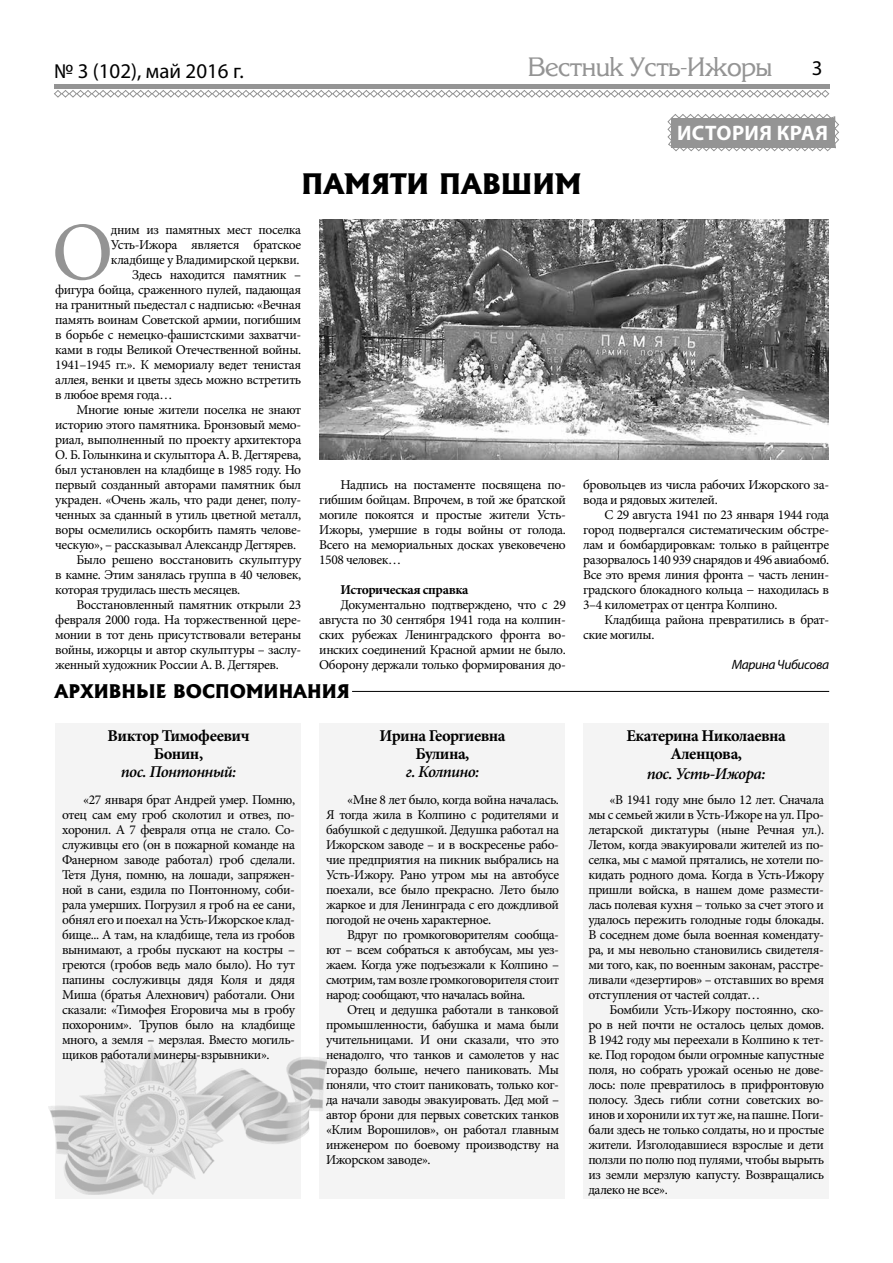
<style>
.page{position:relative;width:893px;height:1263px;background:#fff}
.page>*{position:absolute;margin:0;border:0;box-sizing:border-box;transform-origin:0 0}
.t1{font:82.8px "Minion Pro";color:#949494}
.t2{font:27px "Karelia";color:#949494}
.t3{font:800 27px "Albertus";color:#000}
.t4{font:21px "Myriad Pro";color:#000}
.t5{font:700 21px "Myriad Pro";letter-spacing:.02em;color:#fff}
.t6{font:800 18px "Albertus";color:#000}
.t7{font:700 16.5px/18px "Minion Pro";letter-spacing:-.03em;color:#000;text-align:center}
.t8{font:italic 600 16.5px "Minion Pro";letter-spacing:-.035em;color:#000}
.t9{font:13.5px/15px "Minion Pro";letter-spacing:-.03em;color:#000;text-align:justify}
.t10{font:700 13.5px "Minion Pro";letter-spacing:-.03em;color:#000}
.t11{font:italic 13.5px "Myriad Pro";letter-spacing:-.03em;color:#000}
</style>
<div class="page">
<hr style="left:54px;top:85px;width:775px;height:4px;background:#949494">
<svg style="left:54px;top:90px;width:776px;height:8px"></svg>
<img style="left:48px;top:1043px;width:272px;height:151px">
<svg style="left:55px;top:723px;width:245px;height:475px;fill:#f4f4f4"></svg>
<div style="left:320px;top:723px;width:245px;height:475px;background:#f4f4f4"></div>
<div style="left:583px;top:723px;width:245px;height:475px;background:#f4f4f4"></div>
<svg style="left:667px;top:114px;width:172px;height:38px;background:#a6a6a6"></svg>
<img style="left:319px;top:219px;width:509px;height:240px">
<hr style="left:352px;top:691px;width:477px;height:1px;background:#000">
<h3 class="t4" style="left:54px;top:58px;width:191px">№ 3 (102), май 2016 г.</h3>
<h2 class="t2" style="left:528px;top:53px;width:246px">Вестник Усть-Ижоры</h2>
<h3 class="t4" style="left:812px;top:55px;width:12px">3</h3>
<h2 class="t3" style="left:302px;top:167px;width:282px">ПАМЯТИ ПАВШИМ</h2>
<h3 class="t5" style="left:677px;top:119px;width:152px">ИСТОРИЯ КРАЯ</h3>
<h1 class="t1" style="left:52px;top:197px;width:63px">О</h1>
<p class="t9" style="left:111px;top:222px;width:192px">дним из памятных мест поселка</p>
<p class="t9" style="left:111px;top:237px;width:192px">Усть-Ижора является братское</p>
<p class="t9" style="left:111px;top:252px;width:190px">кладбище у Владимирской церкви.</p>
<p class="t9" style="left:132px;top:267px;width:171px">Здесь находится памятник –</p>
<p class="t9" style="left:55px;top:282px;width:247px">фигура бойца, сраженного пулей, падающая</p>
<p class="t9" style="left:55px;top:297px;width:247px">на гранитный пьедестал с надписью: «Вечная</p>
<p class="t9" style="left:55px;top:312px;width:247px">память воинам Советской армии, погибшим</p>
<p class="t9" style="left:55px;top:327px;width:247px">в борьбе с немецко-фашистскими захватчи-</p>
<p class="t9" style="left:55px;top:342px;width:247px">ками в годы Великой Отечественной войны.</p>
<p class="t9" style="left:55px;top:357px;width:247px">1941–1945 гг.». К мемориалу ведет тенистая</p>
<p class="t9" style="left:55px;top:372px;width:247px">аллея, венки и цветы здесь можно встретить</p>
<p class="t9" style="left:55px;top:387px;width:119px">в любое время года…</p>
<p class="t9" style="left:77px;top:402px;width:226px">Многие юные жители поселка не знают</p>
<p class="t9" style="left:55px;top:417px;width:247px">историю этого памятника. Бронзовый мемо-</p>
<p class="t9" style="left:55px;top:432px;width:247px">риал, выполненный по проекту архитектора</p>
<p class="t9" style="left:55px;top:447px;width:247px">О. Б. Голынкина и скульптора А. В. Дегтярева,</p>
<p class="t9" style="left:55px;top:462px;width:247px">был установлен на кладбище в 1985 году. Но</p>
<p class="t9" style="left:55px;top:477px;width:247px">первый созданный авторами памятник был</p>
<p class="t9" style="left:55px;top:492px;width:247px">украден. «Очень жаль, что ради денег, полу-</p>
<p class="t9" style="left:55px;top:507px;width:247px">ченных за сданный в утиль цветной металл,</p>
<p class="t9" style="left:55px;top:522px;width:247px">воры осмелились оскорбить память челове-</p>
<p class="t9" style="left:55px;top:537px;width:242px">ческую», – рассказывал Александр Дегтярев.</p>
<p class="t9" style="left:77px;top:552px;width:226px">Было решено восстановить скульптуру</p>
<p class="t9" style="left:55px;top:567px;width:247px">в камне. Этим занялась группа в 40 человек,</p>
<p class="t9" style="left:55px;top:582px;width:187px">которая трудилась шесть месяцев.</p>
<p class="t9" style="left:77px;top:597px;width:226px">Восстановленный памятник открыли 23</p>
<p class="t9" style="left:55px;top:612px;width:247px">февраля 2000 года. На торжественной цере-</p>
<p class="t9" style="left:55px;top:627px;width:247px">монии в тот день присутствовали ветераны</p>
<p class="t9" style="left:55px;top:642px;width:247px">войны, ижорцы и автор скульптуры – заслу-</p>
<p class="t9" style="left:55px;top:657px;width:225px">женный художник России А. В. Дегтярев.</p>
<p class="t9" style="left:319px;top:477px;width:248px;text-indent:21px">Надпись на постаменте посвящена по&shy;гибшим бойцам. Впрочем, в той же братской могиле покоятся и простые жители Усть-Ижоры, умершие в годы войны от голода.<br>Всего на мемориальных досках увековечено 1508 человек…</p>
<p class="t10" style="left:340px;top:580px;width:129px">Историческая справка</p>
<p class="t9" style="left:319px;top:597px;width:248px;text-indent:21px">Документально подтверждено, что с 29 августа по 30 сентября 1941 года на колпин&shy;ских рубежах Ленинградского фронта во&shy;инских соединений Красной армии не было.<br>Оборону держали только формирования до-</p>
<h3 class="t6" style="left:55px;top:680px;width:296px">АРХИВНЫЕ ВОСПОМИНАНИЯ</h3>
<p class="t7" style="left:107px;top:727px;width:144px">Виктор Тимофеевич<br>Бонин,</p>
<p class="t8" style="left:121px;top:760px;width:117px">пос. Понтонный:</p>
<p class="t9" style="left:62px;top:792px;width:235px;text-indent:21px">«27 января брат Андрей умер. Помню, отец сам ему гроб сколотил и отвез, по&shy;хоронил. А 7 февраля отца не стало. Со&shy;служивцы его (он в пожарной команде на Фанерном заводе работал) гроб сделали.<br>Тетя Дуня, помню, на лошади, запряжен&shy;ной в сани, ездила по Понтонному, соби&shy;рала умерших. Погрузил я гроб на ее сани, обнял его и поехал на Усть-Ижорское клад&shy;бище... А там, на кладбище, тела из гробов вынимают, а гробы пускают на костры – греются (гробов ведь мало было). Но тут папины сослуживцы дядя Коля и дядя Миша (братья Алехнович) работали. Они сказали: «Тимофея Егоровича мы в гробу похороним». Трупов было на кладбище много, а земля – мерзлая. Вместо могиль&shy;щиков работали минеры-взрывники».</p>
<p class="t7" style="left:379px;top:727px;width:128px">Ирина Георгиевна<br>Булина,</p>
<p class="t8" style="left:406px;top:760px;width:75px">г. Колпино:</p>
<p class="t9" style="left:326px;top:792px;width:235px;text-indent:21px">«Мне 8 лет было, когда война началась.<br>Я тогда жила в Колпино с родителями и бабушкой с дедушкой. Дедушка работал на Ижорском заводе – и в воскресенье рабо&shy;чие предприятия на пикник выбрались на Усть-Ижору. Рано утром мы на автобусе поехали, все было прекрасно. Лето было жаркое и для Ленинграда с его дождливой погодой не очень характерное.</p>
<p class="t9" style="left:326px;top:927px;width:235px;text-indent:21px">Вдруг по громкоговорителям сообща&shy;ют – всем собраться к автобусам, мы уез&shy;жаем. Когда уже подъезжали к Колпино – смотрим, там возле громкоговорителя стоит народ: сообщают, что началась война.</p>
<p class="t9" style="left:326px;top:1002px;width:235px;text-indent:21px">Отец и дедушка работали в танковой промышленности, бабушка и мама были учительницами. И они сказали, что это ненадолго, что танков и самолетов у нас гораздо больше, нечего паниковать. Мы поняли, что стоит паниковать, только ког&shy;да начали заводы эвакуировать. Дед мой – автор брони для первых советских танков «Клим Ворошилов», он работал главным инженером по боевому производству на Ижорском заводе».</p>
<p class="t9" style="left:583px;top:477px;width:247px">бровольцев из числа рабочих Ижорского за&shy;вода и рядовых жителей.</p>
<p class="t9" style="left:583px;top:507px;width:247px;text-indent:21px">С 29 августа 1941 по 23 января 1944 года город подвергался систематическим обстре&shy;лам и бомбардировкам: только в райцентре разорвалось 140 939 снарядов и 496 авиабомб.<br>Все это время линия фронта – часть ленин&shy;градского блокадного кольца − находилась в 3–4 километрах от центра Колпино.</p>
<p class="t9" style="left:583px;top:612px;width:247px;text-indent:21px">Кладбища района превратились в брат&shy;ские могилы.</p>
<p class="t11" style="left:732px;top:656px;width:99px">Марина Чибисова</p>
<p class="t7" style="left:626px;top:727px;width:161px">Екатерина Николаевна<br>Аленцова,</p>
<p class="t8" style="left:647px;top:762px;width:120px">пос. Усть-Ижора:</p>
<p class="t9" style="left:588px;top:792px;width:237px;text-indent:21px">«В 1941 году мне было 12 лет. Сначала мы с семьей жили в Усть-Ижоре на ул. Про&shy;летарской диктатуры (ныне Речная ул.).<br>Летом, когда эвакуировали жителей из по&shy;селка, мы с мамой прятались, не хотели по&shy;кидать родного дома. Когда в Усть-Ижору пришли войска, в нашем доме размести&shy;лась полевая кухня – только за счет этого и удалось пережить голодные годы блокады.<br>В соседнем доме была военная комендату&shy;ра, и мы невольно становились свидетеля&shy;ми того, как, по военным законам, расстре&shy;ливали «дезертиров» – отставших во время отступления от частей солдат…</p>
<p class="t9" style="left:588px;top:1002px;width:237px;text-indent:21px">Бомбили Усть-Ижору постоянно, ско&shy;ро в ней почти не осталось целых домов.<br>В 1942 году мы переехали в Колпино к тет&shy;ке. Под городом были огромные капустные поля, но собрать урожай осенью не дове&shy;лось: поле превратилось в прифронтовую полосу. Здесь гибли сотни советских во&shy;инов и хоронили их тут же, на пашне. Поги&shy;бали здесь не только солдаты, но и простые жители. Изголодавшиеся взрослые и дети ползли по полю под пулями, чтобы вырыть из земли мерзлую капусту. Возвращались далеко не все».</p>
</div>
